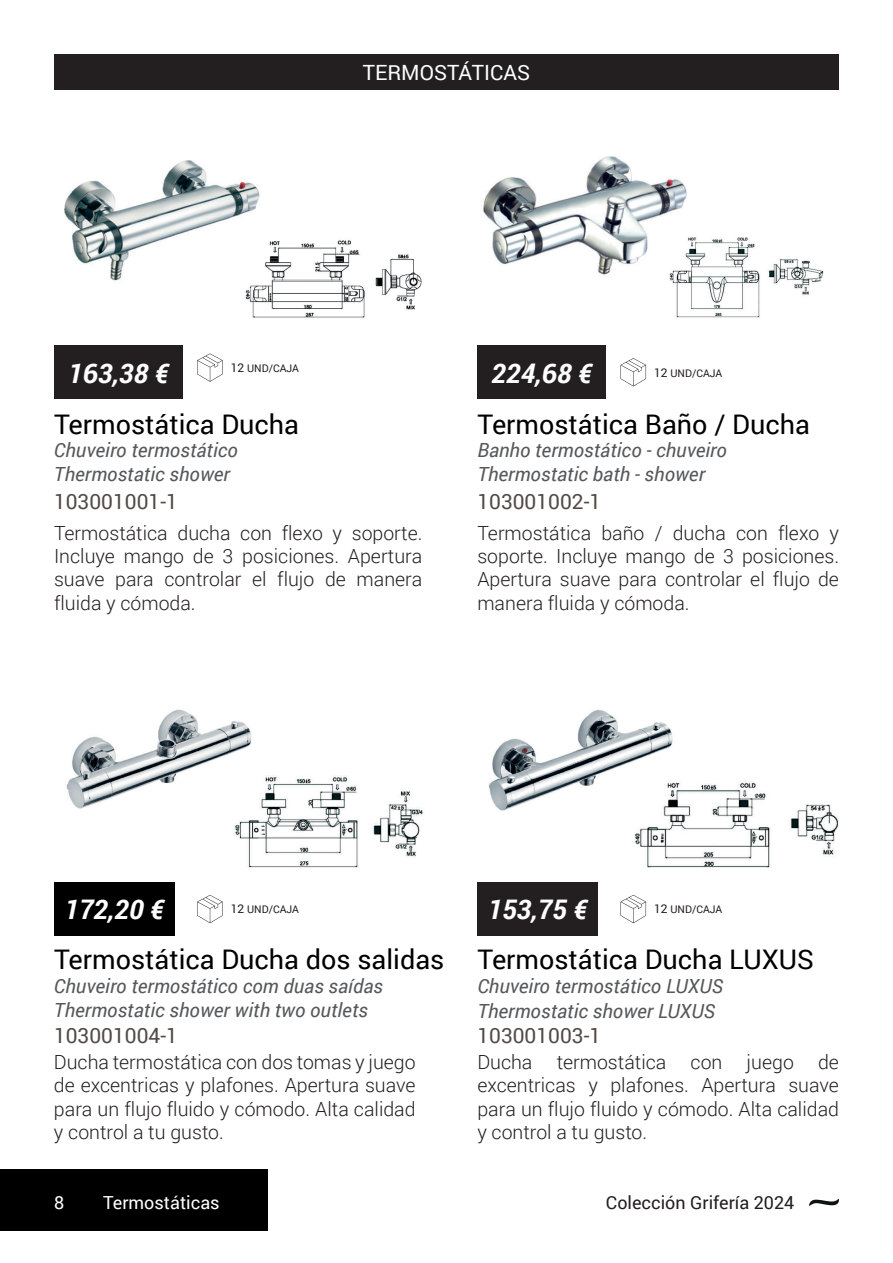
<style>
.page{position:relative;width:893px;height:1263px;background:#fff}
.page>*{position:absolute;margin:0;border:0;box-sizing:border-box;transform-origin:0 0}
.t1{font:27px "Roboto";color:#000}
.t2{font:italic 700 27px "Roboto";color:#fff}
.t3{font:21px "Roboto";color:#524a47}
.t4{font:21px "Roboto";color:#fff}
.t5{font:300 19.5px/23.4px "Roboto";color:#231f20;text-align:justify}
.t6{font:italic 19.5px/25px "Roboto";color:#57585a}
.t7{font:18px "Roboto";color:#231f20}
.t8{font:18px "Roboto";color:#fff}
.t9{font:10.5px "Roboto";color:#231f20}
.s1{font-size:12px}
</style>
<div class="page">
<div style="left:0;top:1169px;width:268px;height:62px;background:#000"></div>
<div style="left:54px;top:54px;width:785px;height:35px;background:#231f20"></div>
<svg style="left:809px;top:1199px;width:30px;height:7px"></svg>
<div style="left:54px;top:882px;width:120px;height:54px;background:#000"></div>
<div style="left:477px;top:882px;width:121px;height:54px;background:#231f20"></div>
<svg style="left:197px;top:895px;width:26px;height:28px"></svg>
<svg style="left:620px;top:895px;width:26px;height:28px"></svg>
<svg style="left:197px;top:353px;width:26px;height:29px"></svg>
<svg style="left:620px;top:358px;width:26px;height:28px"></svg>
<div style="left:477px;top:346px;width:129px;height:53px;background:#231f20"></div>
<div style="left:54px;top:346px;width:129px;height:53px;background:#231f20"></div>
<img style="left:66px;top:709px;width:186px;height:125px">
<img style="left:64px;top:160px;width:196px;height:121px">
<img style="left:483px;top:156px;width:204px;height:119px">
<img style="left:488px;top:710px;width:185px;height:101px">
<img style="left:241px;top:234px;width:181px;height:84px">
<img style="left:235px;top:775px;width:188px;height:93px">
<img style="left:633px;top:780px;width:206px;height:88px">
<img style="left:668px;top:234px;width:155px;height:84px">
<p class="t4" style="left:363px;top:57px;width:169px">TeRMOsTÁTicas</p>
<p class="t9" style="left:231px;top:361px;width:70px"><span class="s1">12</span> Und/caJa</p>
<h1 class="t2" style="left:68px;top:355px;width:102px">163,38 €</h1>
<h1 class="t2" style="left:492px;top:355px;width:102px">224,68 €</h1>
<p class="t9" style="left:654px;top:365px;width:70px"><span class="s1">12</span> Und/caJa</p>
<h1 class="t1" style="left:54px;top:406px;width:247px">Termostática ducha</h1>
<h1 class="t1" style="left:477px;top:406px;width:334px">Termostática baño / ducha</h1>
<p class="t6" style="left:54px;top:437px;width:186px">Chuveiro termostático</p>
<p class="t6" style="left:477px;top:437px;width:251px">Banho termostático - chuveiro</p>
<p class="t6" style="left:54px;top:461px;width:178px">Thermostatic shower</p>
<p class="t6" style="left:477px;top:461px;width:229px">Thermostatic bath - shower</p>
<p class="t3" style="left:54px;top:486px;width:125px">103001001-1</p>
<p class="t3" style="left:477px;top:486px;width:125px">103001002-1</p>
<p class="t5" style="left:54px;top:520px;width:370px">Termostática ducha con flexo y soporte.<br>Incluye mango de 3 posiciones. Apertura suave para controlar el flujo de manera fluida y cómoda.</p>
<p class="t5" style="left:477px;top:520px;width:363px">Termostática baño / ducha con flexo y soporte. Incluye mango de 3 posiciones.<br>Apertura suave para controlar el flujo de manera fluida y cómoda.</p>
<h1 class="t2" style="left:64px;top:890px;width:101px">172,20 €</h1>
<h1 class="t2" style="left:488px;top:890px;width:101px">153,75 €</h1>
<p class="t9" style="left:231px;top:902px;width:70px"><span class="s1">12</span> Und/caJa</p>
<p class="t9" style="left:654px;top:902px;width:70px"><span class="s1">12</span> Und/caJa</p>
<h1 class="t1" style="left:54px;top:940px;width:761px">Termostática ducha dos salidas Termostática ducha lUXUs</h1>
<p class="t6" style="left:54px;top:973px;width:331px;line-height:24px">Chuveiro termostático com duas saídas<br>Thermostatic shower with two outlets</p>
<p class="t6" style="left:477px;top:972px;width:247px">Chuveiro termostático LUXUS<br>Thermostatic shower LUXUS</p>
<p class="t3" style="left:54px;top:1021px;width:125px">103001004-1</p>
<p class="t3" style="left:477px;top:1021px;width:125px">103001003-1</p>
<p class="t5" style="left:54px;top:1050px;width:363px">Ducha termostática con dos tomas y juego de excentricas y plafones. Apertura suave para un flujo fluido y cómodo. Alta calidad y control a tu gusto.</p>
<p class="t5" style="left:477px;top:1050px;width:363px">Ducha termostática con juego de excentricas y plafones. Apertura suave para un flujo fluido y cómodo. Alta calidad y control a tu gusto.</p>
<p class="t8" style="left:54px;top:1190px;width:12px">8</p>
<p class="t7" style="left:606px;top:1190px;width:190px">colección Grifería 2024</p>
<p class="t8" style="left:103px;top:1190px;width:118px">Termostáticas</p>
</div>
